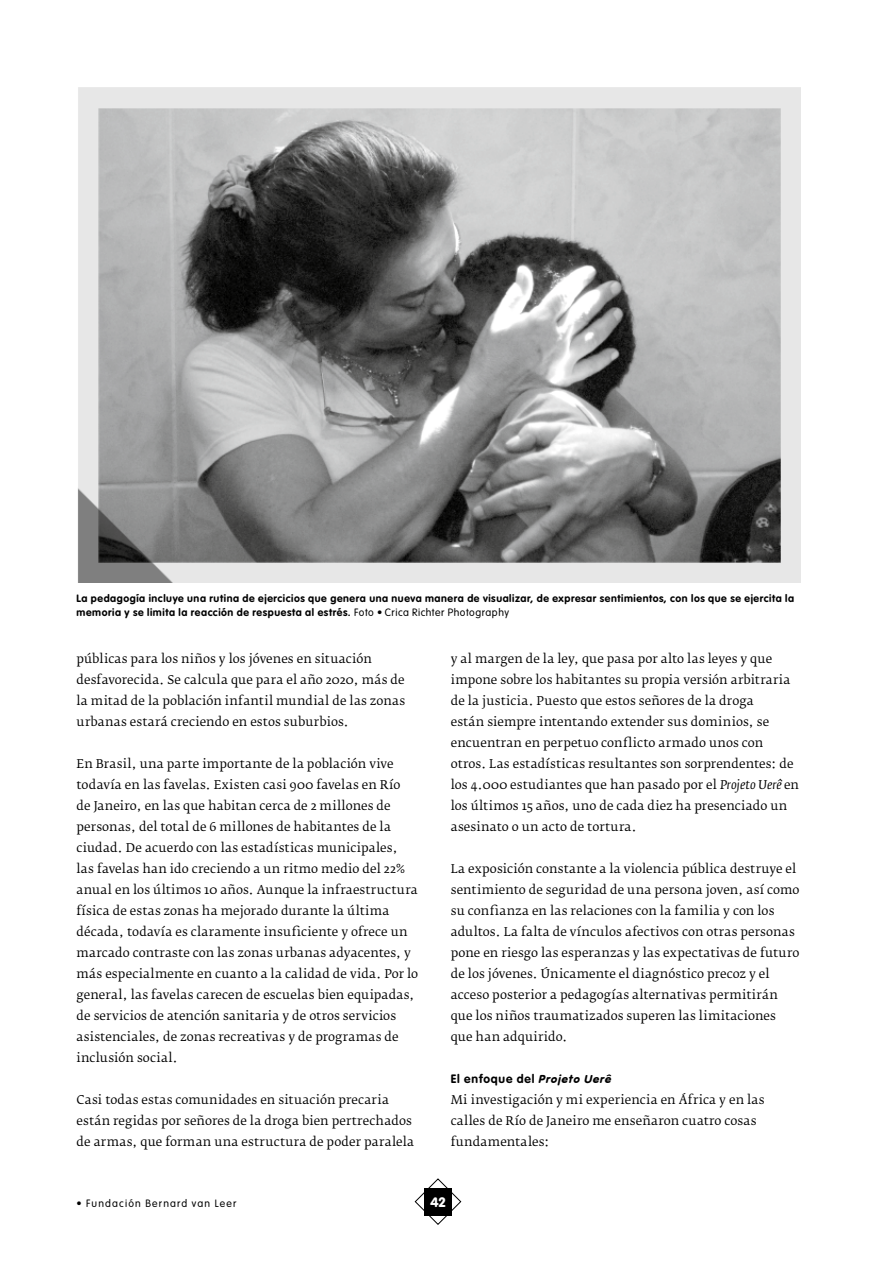
<style>
.page{position:relative;width:893px;height:1263px;background:#fff}
.page>*{position:absolute;margin:0;border:0;box-sizing:border-box;transform-origin:0 0}
.t1{font:900 13.5px "VAG Rounded Std";color:#fff}
.t2{font:12px/21px "Fedra Serif B";letter-spacing:.01em;color:#000}
.t3{font:700 12px "VAG Rounded Std";letter-spacing:.07em;color:#000}
.t4{font:700 10.5px/13.5px "VAG Rounded Std";letter-spacing:.055em;color:#000}
.t5{font:300 10.5px "VAG Rounded Std";letter-spacing:.115em;color:#000}
.s1{font-weight:300}
.s2{font-style:italic}
.s3{font-family:"VAG Rundschrift D";font-weight:400;font-style:italic}
</style>
<div class="page">
<svg style="left:414px;top:1178px;width:48px;height:47px"></svg>
<img style="left:78px;top:87px;width:722px;height:495px">
<p class="t4" style="left:77px;top:592px;width:719px">La pedagogía incluye una rutina de ejercicios que genera una nueva manera de visualizar, de expresar sentimientos, con los que se ejercita la memoria y se limita la reacción de respuesta al estrés. <span class="s1">Foto • Crica Richter Photography</span></p>
<p class="t2" style="left:77px;top:648px;width:330px">públicas para los niños y los jóvenes en situación desfavorecida. Se calcula que para el año 2020, más de la mitad de la población infantil mundial de las zonas urbanas estará creciendo en estos suburbios.</p>
<p class="t2" style="left:77px;top:753px;width:343px">En Brasil, una parte importante de la población vive todavía en las favelas. Existen casi 900 favelas en Río<br>de Janeiro, en las que habitan cerca de 2 millones de personas, del total de 6 millones de habitantes de la ciudad. De acuerdo con las estadísticas municipales,<br>las favelas han ido creciendo a un ritmo medio del 22% anual en los últimos 10 años. Aunque la infraestructura física de estas zonas ha mejorado durante la última década, todavía es claramente insuficiente y ofrece un marcado contraste con las zonas urbanas adyacentes, y más especialmente en cuanto a la calidad de vida. Por lo general, las favelas carecen de escuelas bien equipadas, de servicios de atención sanitaria y de otros servicios asistenciales, de zonas recreativas y de programas de inclusión social.</p>
<p class="t2" style="left:77px;top:1089px;width:339px">Casi todas estas comunidades en situación precaria están regidas por señores de la droga bien pertrechados de armas, que forman una estructura de poder paralela</p>
<p class="t2" style="left:451px;top:648px;width:350px">y al margen de la ley, que pasa por alto las leyes y que impone sobre los habitantes su propia versión arbitraria de la justicia. Puesto que estos señores de la droga<br>están siempre intentando extender sus dominios, se encuentran en perpetuo conflicto armado unos con otros. Las estadísticas resultantes son sorprendentes: de los 4.000 estudiantes que han pasado por el <span class="s2">Projeto Uerê</span> en los últimos 15 años, uno de cada diez ha presenciado un asesinato o un acto de tortura.</p>
<p class="t2" style="left:451px;top:858px;width:350px">La exposición constante a la violencia pública destruye el sentimiento de seguridad de una persona joven, así como su confianza en las relaciones con la familia y con los adultos. La falta de vínculos afectivos con otras personas pone en riesgo las esperanzas y las expectativas de futuro de los jóvenes. Únicamente el diagnóstico precoz y el acceso posterior a pedagogías alternativas permitirán que los niños traumatizados superen las limitaciones que han adquirido.</p>
<p class="t3" style="left:451px;top:1072px;width:162px">El enfoque del <span class="s3">Projeto Uerê</span></p>
<p class="t2" style="left:451px;top:1089px;width:315px">Mi investigación y mi experiencia en África y en las calles de Río de Janeiro me enseñaron cuatro cosas fundamentales:</p>
<p class="t5" style="left:77px;top:1197px;width:161px">• Fundación Bernard van Leer</p>
<p class="t1" style="left:430px;top:1194px;width:16px">42</p>
</div>
